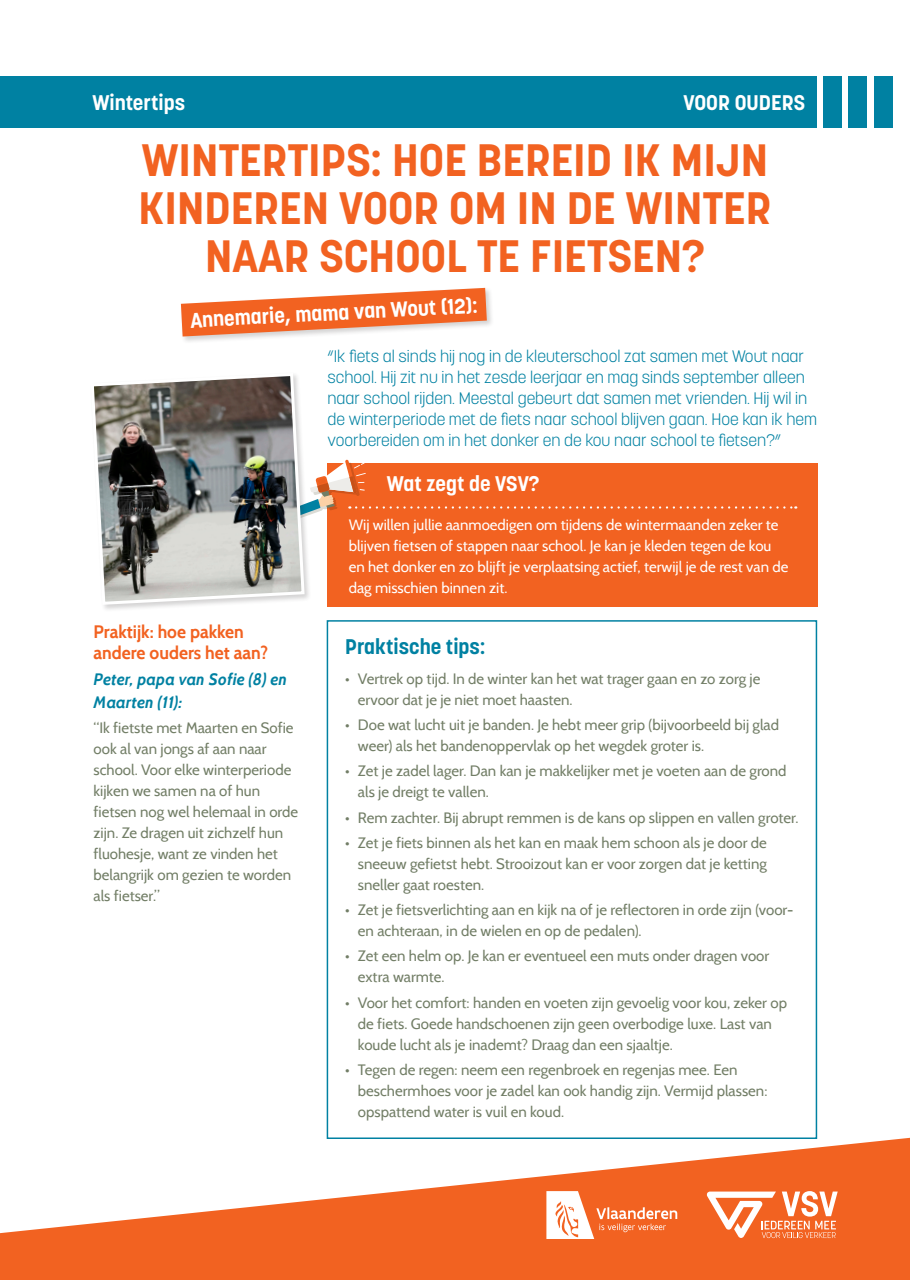
<style>
.page{position:relative;width:910px;height:1280px;background:#fff}
.page>*{position:absolute;margin:0;border:0;box-sizing:border-box;transform-origin:0 0}
._01___TITEL_oranje{font:700 45px/48px "Korolev";color:#f26221;text-align:center}
._02___TITEL_body_WIT{font:700 21px "Korolev";color:#fff}
._02___TITEL_body_WIT-2{font:700 21px "Korolev";color:#0081a2}
._04___TITEL_body_ora{font:700 18px/21px "Cabin";color:#f26221}
._03___INLEIDING_blau{font:300 16.5px/21px "Korolev";color:#0081a2}
._05___TITEL_body_bol{font:italic 700 16.5px/22.5px "Cabin";color:#0081a2}
._06___BODY_grijs_-_1{font:15px/21px "Cabin";color:#727e66}
._06___BODY_grijs_-_1-2{font:15px/21px "Cabin";color:#fff}
</style>
<div class="page">
<div style="left:327px;top:463px;width:491px;height:143px;background:#f26221"></div>
<svg style="left:0;top:1138px;width:910px;height:142px;fill:#f26221"></svg>
<svg style="left:707px;top:1191px;width:131px;height:47px"></svg>
<div style="left:0;top:77px;width:816px;height:51px;background:#0081a2"></div>
<div style="left:823px;top:77px;width:18px;height:51px;background:#0081a2"></div>
<div style="left:849px;top:77px;width:18px;height:51px;background:#0081a2"></div>
<div style="left:875px;top:77px;width:18px;height:51px;background:#0081a2"></div>
<div style="left:327px;top:620px;width:490px;height:519px;border:2px solid #0081a2"></div>
<div style="left:179px;top:286px;width:315px;height:58px;background:#231f20;opacity:.2"></div>
<svg style="left:181px;top:288px;width:306px;height:48px"></svg>
<svg style="left:312px;top:460px;width:484px;height:54px"></svg>
<div style="left:90px;top:372px;width:222px;height:240px;background:#231f20;opacity:.2"></div>
<svg style="left:90px;top:372px;width:216px;height:234px;background:#8f8f8b"></svg>
<svg style="left:546px;top:1191px;width:131px;height:47px"></svg>
<p class="_02___TITEL_body_WIT" style="left:92px;top:89px;width:94px">Wintertips</p>
<p class="_02___TITEL_body_WIT" style="left:683px;top:89px;width:123px">VOOR OUDERS</p>
<p class="_01___TITEL_oranje" style="left:139px;top:137px;width:634px">WINTERTIPS: HOE BEREID IK MIJN<br>KINDEREN VOOR OM IN DE WINTER<br>NAAR SCHOOL TE FIETSEN?</p>
<p class="_02___TITEL_body_WIT" style="left:190px;top:307px;width:289px;rotate:-3deg">Annemarie, mama van Wout (12):</p>
<p class="_03___INLEIDING_blau" style="left:327px;top:345px;width:491px">“Ik fiets al sinds hij nog in de kleuterschool zat samen met Wout naar school. Hij zit nu in het zesde leerjaar en mag sinds september alleen naar school rijden. Meestal gebeurt dat samen met vrienden. Hij wil in de winterperiode met de fiets naar school blijven gaan. Hoe kan ik hem voorbereiden om in het donker en de kou naar school te fietsen?”</p>
<p class="_02___TITEL_body_WIT" style="left:387px;top:471px;width:154px">Wat zegt de VSV?</p>
<p class="_04___TITEL_body_ora" style="left:94px;top:621px;width:176px">Praktijk: hoe pakken andere ouders het aan?</p>
<p class="_05___TITEL_body_bol" style="left:94px;top:668px;width:195px">Peter, papa van Sofie (8) en<br>Maarten (11):</p>
<p class="_06___BODY_grijs_-_1" style="left:94px;top:717px;width:206px">“Ik fietste met Maarten en Sofie ook al van jongs af aan naar school. Voor elke winterperiode kijken we samen na of hun fietsen nog wel helemaal in orde zijn. Ze dragen uit zichzelf hun fluohesje, want ze vinden het belangrijk om gezien te worden als fietser.”</p>
<p class="_06___BODY_grijs_-_1-2" style="left:349px;top:514px;width:441px">Wij willen jullie aanmoedigen om tijdens de wintermaanden zeker te blijven fietsen of stappen naar school. Je kan je kleden tegen de kou en het donker en zo blijft je verplaatsing actief, terwijl je de rest van de dag misschien binnen zit.</p>
<p class="_02___TITEL_body_WIT-2" style="left:345px;top:634px;width:142px">Praktische tips:</p>
<p class="_06___BODY_grijs_-_1" style="left:358px;top:668px;width:404px;text-indent:-13px">• Vertrek op tijd. In de winter kan het wat trager gaan en zo zorg je ervoor dat je je niet moet haasten.</p>
<p class="_06___BODY_grijs_-_1" style="left:358px;top:714px;width:423px;text-indent:-13px">• Doe wat lucht uit je banden. Je hebt meer grip (bijvoorbeeld bij glad weer) als het bandenoppervlak op het wegdek groter is.</p>
<p class="_06___BODY_grijs_-_1" style="left:358px;top:760px;width:430px;text-indent:-13px">• Zet je zadel lager. Dan kan je makkelijker met je voeten aan de grond als je dreigt te vallen.</p>
<p class="_06___BODY_grijs_-_1" style="left:345px;top:807px;width:455px">• Rem zachter. Bij abrupt remmen is de kans op slippen en vallen groter.</p>
<p class="_06___BODY_grijs_-_1" style="left:358px;top:832px;width:411px;text-align:justify;text-indent:-13px">• Zet je fiets binnen als het kan en maak hem schoon als je door de sneeuw gefietst hebt. Strooizout kan er voor zorgen dat je ketting sneller gaat roesten.</p>
<p class="_06___BODY_grijs_-_1" style="left:358px;top:899px;width:437px;text-indent:-13px">• Zet je fietsverlichting aan en kijk na of je reflectoren in orde zijn (voor&shy;en achteraan, in de wielen en op de pedalen).</p>
<p class="_06___BODY_grijs_-_1" style="left:358px;top:945px;width:413px;text-indent:-13px">• Zet een helm op. Je kan er eventueel een muts onder dragen voor extra warmte.</p>
<p class="_06___BODY_grijs_-_1" style="left:358px;top:992px;width:431px;text-indent:-13px">• Voor het comfort: handen en voeten zijn gevoelig voor kou, zeker op de fiets. Goede handschoenen zijn geen overbodige luxe. Last van koude lucht als je inademt? Draag dan een sjaaltje.</p>
<p class="_06___BODY_grijs_-_1" style="left:358px;top:1059px;width:411px;text-indent:-13px">• Tegen de regen: neem een regenbroek en regenjas mee. Een beschermhoes voor je zadel kan ook handig zijn. Vermijd plassen: opspattend water is vuil en koud.</p>
</div>
